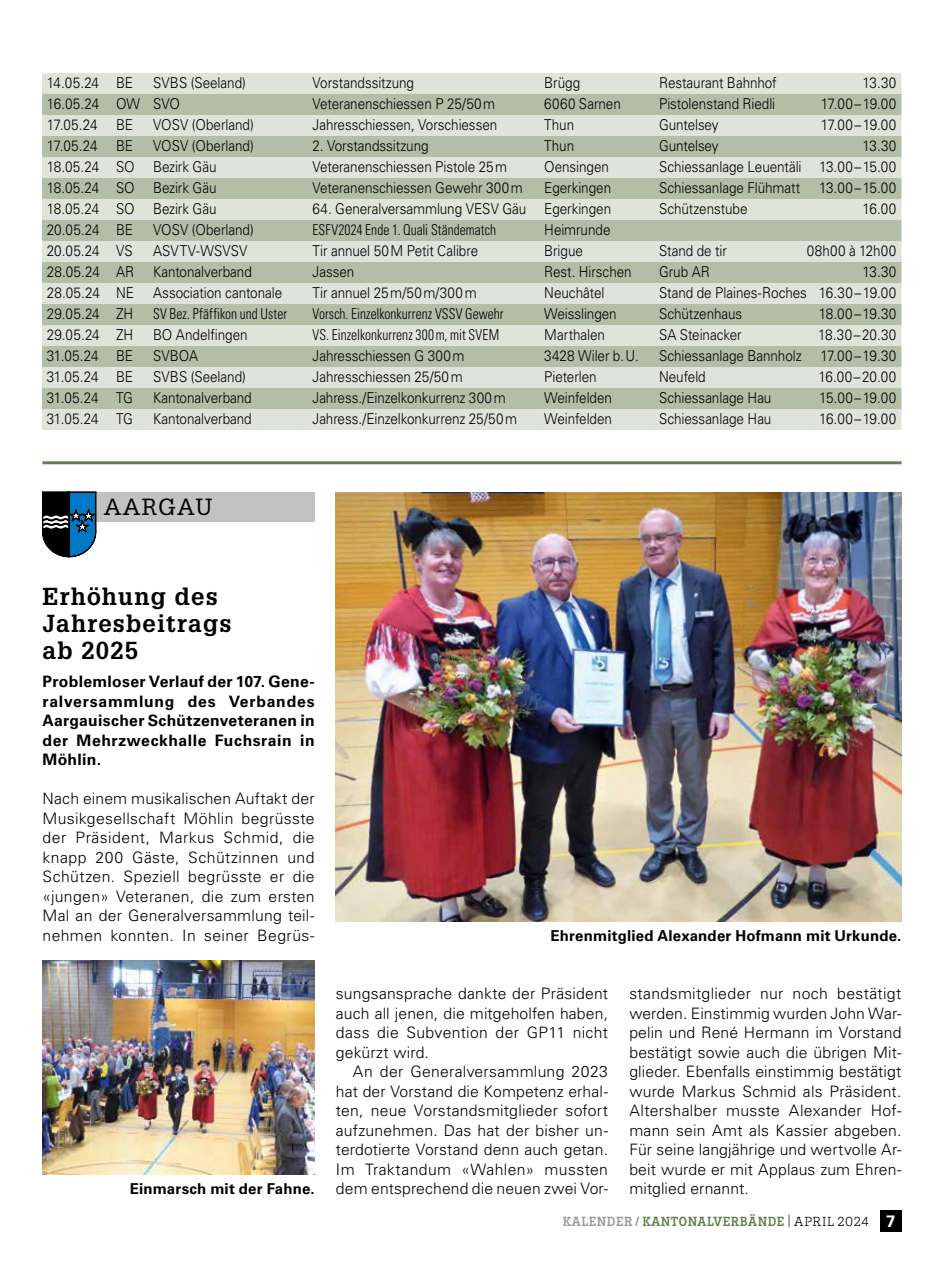
<style>
.page{position:relative;width:944px;height:1263px;background:#fff}
.page>*{position:absolute;margin:0;border:0;box-sizing:border-box;transform-origin:0 0}
.t1{font:700 24px/27px "Glypha LT Std";letter-spacing:.05em;color:#000}
.t2{font:22.8px "Glypha LT Std";letter-spacing:.05em;color:#000}
.t3{font:300 15.75px/19.5px "Univers LT Std";letter-spacing:.01em;color:#000;text-align:justify}
.t4{font:700 15.75px/19.5px "Univers LT Std";letter-spacing:.03em;color:#000;text-align:justify}
.t5{font:300 15px "Univers LT Std";letter-spacing:-.005em;color:#000;scale:.9 1}
.t6{font:300 condensed 15px "Univers LT Std";letter-spacing:.005em;color:#000;scale:.9 1}
.t7{font:700 15px "Univers LT Std";letter-spacing:.01em;color:#000}
.t8{font:700 13.65px "Brix Slab";letter-spacing:.045em;color:#5e8149;scale:.93 1}
.s1{color:#9a9897}
.s2{font-weight:300;font-size:13.5px;color:#000}
.s3{font-family:"Univers LT Std";font-size:16.5px;color:#fff}
</style>
<div class="page">
<div style="left:880px;top:1210px;width:21px;height:21px;background:#000"></div>
<div style="left:43px;top:73px;width:858px;height:21px;background:#e0e3d9"></div>
<div style="left:43px;top:94px;width:858px;height:21px;background:#b4bda6"></div>
<div style="left:43px;top:115px;width:858px;height:21px;background:#e0e3d9"></div>
<div style="left:43px;top:136px;width:858px;height:21px;background:#b4bda6"></div>
<div style="left:43px;top:157px;width:858px;height:21px;background:#e0e3d9"></div>
<div style="left:43px;top:178px;width:858px;height:21px;background:#b4bda6"></div>
<div style="left:43px;top:199px;width:858px;height:21px;background:#e0e3d9"></div>
<div style="left:43px;top:220px;width:858px;height:21px;background:#b4bda6"></div>
<div style="left:43px;top:241px;width:858px;height:21px;background:#e0e3d9"></div>
<div style="left:43px;top:262px;width:858px;height:21px;background:#b4bda6"></div>
<div style="left:43px;top:283px;width:858px;height:21px;background:#e0e3d9"></div>
<div style="left:43px;top:304px;width:858px;height:21px;background:#b4bda6"></div>
<div style="left:43px;top:325px;width:858px;height:21px;background:#e0e3d9"></div>
<div style="left:43px;top:346px;width:858px;height:21px;background:#b4bda6"></div>
<div style="left:43px;top:367px;width:858px;height:21px;background:#e0e3d9"></div>
<div style="left:43px;top:388px;width:858px;height:21px;background:#b4bda6"></div>
<div style="left:43px;top:409px;width:858px;height:21px;background:#e0e3d9"></div>
<hr style="left:43px;top:461px;width:858px;height:3px;background:#5e8149">
<div style="left:43px;top:492px;width:272px;height:29px;background:#c3c2c2"></div>
<svg style="left:42px;top:491px;width:55px;height:67px;background:#295069"></svg>
<img style="left:43px;top:960px;width:272px;height:214px">
<img style="left:336px;top:492px;width:565px;height:429px">
<p class="t5" style="left:47px;top:74px;width:98px">14.05.24 BE</p>
<p class="t5" style="left:153px;top:74px;width:105px">SVBS (Seeland)</p>
<p class="t5" style="left:313px;top:74px;width:114px">Vorstandssitzung</p>
<p class="t5" style="left:544px;top:74px;width:41px">Brügg</p>
<p class="t5" style="left:659px;top:74px;width:132px">Restaurant Bahnhof</p>
<p class="t5" style="left:863px;top:74px;width:39px">13.30</p>
<p class="t5" style="left:47px;top:95px;width:150px">16.05.24 OW SVO</p>
<p class="t5" style="left:313px;top:95px;width:204px">Veteranenschiessen P 25/50 m</p>
<p class="t5" style="left:544px;top:95px;width:87px">6060 Sarnen</p>
<p class="t5" style="left:659px;top:95px;width:131px">Pistolenstand Riedli</p>
<p class="t5" style="left:821px;top:95px;width:86px">17.00 – 19.00</p>
<p class="t5" style="left:47px;top:116px;width:98px">17.05.24 BE</p>
<p class="t5" style="left:153px;top:116px;width:113px">VOSV (Oberland)</p>
<p class="t5" style="left:313px;top:116px;width:207px">Jahresschiessen, Vorschiessen</p>
<p class="t5" style="left:544px;top:116px;width:35px">Thun</p>
<p class="t5" style="left:659px;top:116px;width:68px">Guntelsey</p>
<p class="t5" style="left:821px;top:116px;width:86px">17.00 – 19.00</p>
<p class="t5" style="left:47px;top:137px;width:98px">17.05.24 BE</p>
<p class="t5" style="left:153px;top:137px;width:113px">VOSV (Oberland)</p>
<p class="t5" style="left:313px;top:137px;width:131px">2. Vorstandssitzung</p>
<p class="t5" style="left:544px;top:137px;width:35px">Thun</p>
<p class="t5" style="left:659px;top:137px;width:68px">Guntelsey</p>
<p class="t5" style="left:863px;top:137px;width:39px">13.30</p>
<p class="t5" style="left:47px;top:158px;width:190px">18.05.24 SO Bezirk Gäu</p>
<p class="t5" style="left:313px;top:158px;width:218px">Veteranenschiessen Pistole 25 m</p>
<p class="t5" style="left:544px;top:158px;width:73px">Oensingen</p>
<p class="t5" style="left:659px;top:158px;width:265px">Schiessanlage Leuentäli 13.00 – 15.00</p>
<p class="t5" style="left:47px;top:179px;width:190px">18.05.24 SO Bezirk Gäu</p>
<p class="t5" style="left:313px;top:179px;width:235px">Veteranenschiessen Gewehr 300 m</p>
<p class="t5" style="left:544px;top:179px;width:76px">Egerkingen</p>
<p class="t5" style="left:659px;top:179px;width:159px">Schiessanlage Flühmatt</p>
<p class="t5" style="left:819px;top:179px;width:87px">13.00 – 15.00</p>
<p class="t5" style="left:47px;top:200px;width:190px">18.05.24 SO Bezirk Gäu</p>
<p class="t5" style="left:313px;top:200px;width:333px">64. Generalversammlung VESV Gäu Egerkingen</p>
<p class="t5" style="left:659px;top:200px;width:100px">Schützenstube</p>
<p class="t5" style="left:862px;top:200px;width:39px">16.00</p>
<p class="t5" style="left:47px;top:221px;width:98px">20.05.24 BE</p>
<p class="t5" style="left:153px;top:221px;width:113px">VOSV (Oberland)</p>
<p class="t6" style="left:313px;top:221px;width:205px">ESFV2024 Ende 1. Quali Ständematch</p>
<p class="t5" style="left:544px;top:221px;width:75px">Heimrunde</p>
<p class="t5" style="left:47px;top:242px;width:97px">20.05.24 VS</p>
<p class="t5" style="left:153px;top:242px;width:106px">ASVTV-WSVSV</p>
<p class="t5" style="left:313px;top:242px;width:186px">Tir annuel 50 M Petit Calibre</p>
<p class="t5" style="left:544px;top:242px;width:44px">Brigue</p>
<p class="t5" style="left:659px;top:242px;width:77px">Stand de tir</p>
<p class="t5" style="left:807px;top:242px;width:101px">08h00 à 12h00</p>
<p class="t5" style="left:47px;top:263px;width:99px">28.05.24 AR</p>
<p class="t5" style="left:153px;top:263px;width:111px">Kantonalverband</p>
<p class="t5" style="left:313px;top:263px;width:48px">Jassen</p>
<p class="t5" style="left:544px;top:263px;width:99px">Rest. Hirschen</p>
<p class="t5" style="left:659px;top:263px;width:58px">Grub AR</p>
<p class="t5" style="left:863px;top:263px;width:39px">13.30</p>
<p class="t5" style="left:47px;top:284px;width:99px">28.05.24 NE</p>
<p class="t5" style="left:153px;top:284px;width:145px">Association cantonale</p>
<p class="t5" style="left:313px;top:284px;width:184px">Tir annuel 25 m/50 m/300 m</p>
<p class="t5" style="left:544px;top:284px;width:68px">Neuchâtel</p>
<p class="t5" style="left:659px;top:284px;width:265px">Stand de Plaines-Roches 16.30 – 19.00</p>
<p class="t5" style="left:47px;top:305px;width:98px">29.05.24 ZH</p>
<p class="t6" style="left:153px;top:305px;width:150px">SV Bez. Pfäffikon und Uster</p>
<p class="t6" style="left:313px;top:305px;width:214px">Vorsch. Einzelkonkurrenz VSSV Gewehr</p>
<p class="t5" style="left:544px;top:305px;width:82px">Weisslingen</p>
<p class="t5" style="left:659px;top:305px;width:94px">Schützenhaus</p>
<p class="t5" style="left:819px;top:305px;width:88px">18.00 – 19.30</p>
<p class="t5" style="left:47px;top:326px;width:98px">29.05.24 ZH</p>
<p class="t5" style="left:153px;top:326px;width:107px">BO Andelfingen</p>
<p class="t6" style="left:313px;top:326px;width:209px">VS. Einzelkonkurrenz 300 m, mit SVEM</p>
<p class="t5" style="left:544px;top:326px;width:69px">Marthalen</p>
<p class="t5" style="left:659px;top:326px;width:93px">SA Steinacker</p>
<p class="t5" style="left:818px;top:326px;width:88px">18.30 – 20.30</p>
<p class="t5" style="left:47px;top:347px;width:98px">31.05.24 BE</p>
<p class="t5" style="left:153px;top:347px;width:52px">SVBOA</p>
<p class="t5" style="left:313px;top:347px;width:170px">Jahresschiessen G 300 m</p>
<p class="t5" style="left:544px;top:347px;width:107px">3428 Wiler b. U.</p>
<p class="t5" style="left:659px;top:347px;width:160px">Schiessanlage Bannholz</p>
<p class="t5" style="left:821px;top:347px;width:86px">17.00 – 19.30</p>
<p class="t5" style="left:47px;top:368px;width:98px">31.05.24 BE</p>
<p class="t5" style="left:153px;top:368px;width:105px">SVBS (Seeland)</p>
<p class="t5" style="left:313px;top:368px;width:168px">Jahresschiessen 25/50 m</p>
<p class="t5" style="left:544px;top:368px;width:60px">Pieterlen</p>
<p class="t5" style="left:659px;top:368px;width:53px">Neufeld</p>
<p class="t5" style="left:818px;top:368px;width:88px">16.00 – 20.00</p>
<p class="t5" style="left:47px;top:389px;width:97px">31.05.24 TG</p>
<p class="t5" style="left:153px;top:389px;width:111px">Kantonalverband</p>
<p class="t5" style="left:313px;top:389px;width:216px">Jahress./Einzelkonkurrenz 300 m</p>
<p class="t5" style="left:544px;top:389px;width:77px">Weinfelden</p>
<p class="t5" style="left:659px;top:389px;width:126px">Schiessanlage Hau</p>
<p class="t5" style="left:819px;top:389px;width:87px">15.00 – 19.00</p>
<p class="t5" style="left:47px;top:410px;width:97px">31.05.24 TG</p>
<p class="t5" style="left:153px;top:410px;width:111px">Kantonalverband</p>
<p class="t5" style="left:313px;top:410px;width:229px">Jahress./Einzelkonkurrenz 25/50 m</p>
<p class="t5" style="left:544px;top:410px;width:77px">Weinfelden</p>
<p class="t5" style="left:659px;top:410px;width:126px">Schiessanlage Hau</p>
<p class="t5" style="left:819px;top:410px;width:87px">16.00 – 19.00</p>
<h2 class="t2" style="left:104px;top:493px;width:110px">AARGAU</h2>
<h1 class="t1" style="left:43px;top:583px;width:190px">Erhöhung des<br>Jahresbeitrags ab 2025</h1>
<p class="t4" style="left:43px;top:672px;width:274px">Problemloser Verlauf der 107. Gene&shy;ralversammlung des Verbandes Aargauischer Schützenveteranen in der Mehrzweckhalle Fuchsrain in Möhlin.</p>
<p class="t3" style="left:43px;top:789px;width:274px">Nach einem musikalischen Auftakt der Musikgesellschaft Möhlin begrüsste der Präsident, Markus Schmid, die knapp 200 Gäste, Schützinnen und Schützen. Speziell begrüsste er die «jungen» Veteranen, die zum ersten Mal an der Generalversammlung teil&shy;nehmen konnten. In seiner Begrüs-</p>
<p class="t7" style="left:551px;top:926px;width:352px">Ehrenmitglied Alexander Hofmann mit Urkunde.</p>
<p class="t3" style="left:336px;top:984px;width:274px">sungsansprache dankte der Präsident auch all jenen, die mitgeholfen haben, dass die Subvention der GP11 nicht gekürzt wird.</p>
<p class="t3" style="left:336px;top:1062px;width:274px;text-indent:17px">An der Generalversammlung 2023 hat der Vorstand die Kompetenz erhal&shy;ten, neue Vorstandsmitglieder sofort aufzunehmen. Das hat der bisher un&shy;terdotierte Vorstand denn auch getan.<br>Im Traktandum «Wahlen» mussten dem entsprechend die neuen zwei Vor-</p>
<p class="t3" style="left:629px;top:984px;width:274px">standsmitglieder nur noch bestätigt werden. Einstimmig wurden John War&shy;pelin und René Hermann im Vorstand bestätigt sowie auch die übrigen Mit&shy;glieder. Ebenfalls einstimmig bestätigt wurde Markus Schmid als Präsident.<br>Altershalber musste Alexander Hof&shy;mann sein Amt als Kassier abgeben.<br>Für seine langjährige und wertvolle Ar&shy;beit wurde er mit Applaus zum Ehren-</p>
<p class="t7" style="left:130px;top:1180px;width:186px">Einmarsch mit der Fahne.</p>
<p class="t3" style="left:629px;top:1179px;width:121px">mitglied ernannt.</p>
<p class="t8" style="left:563px;top:1212px;width:359px"><span class="s1">KALENDER /</span> KANTONALVERBÄNDE <span class="s2">| APRIL 2024</span> <span class="s3">7</span></p>
</div>
